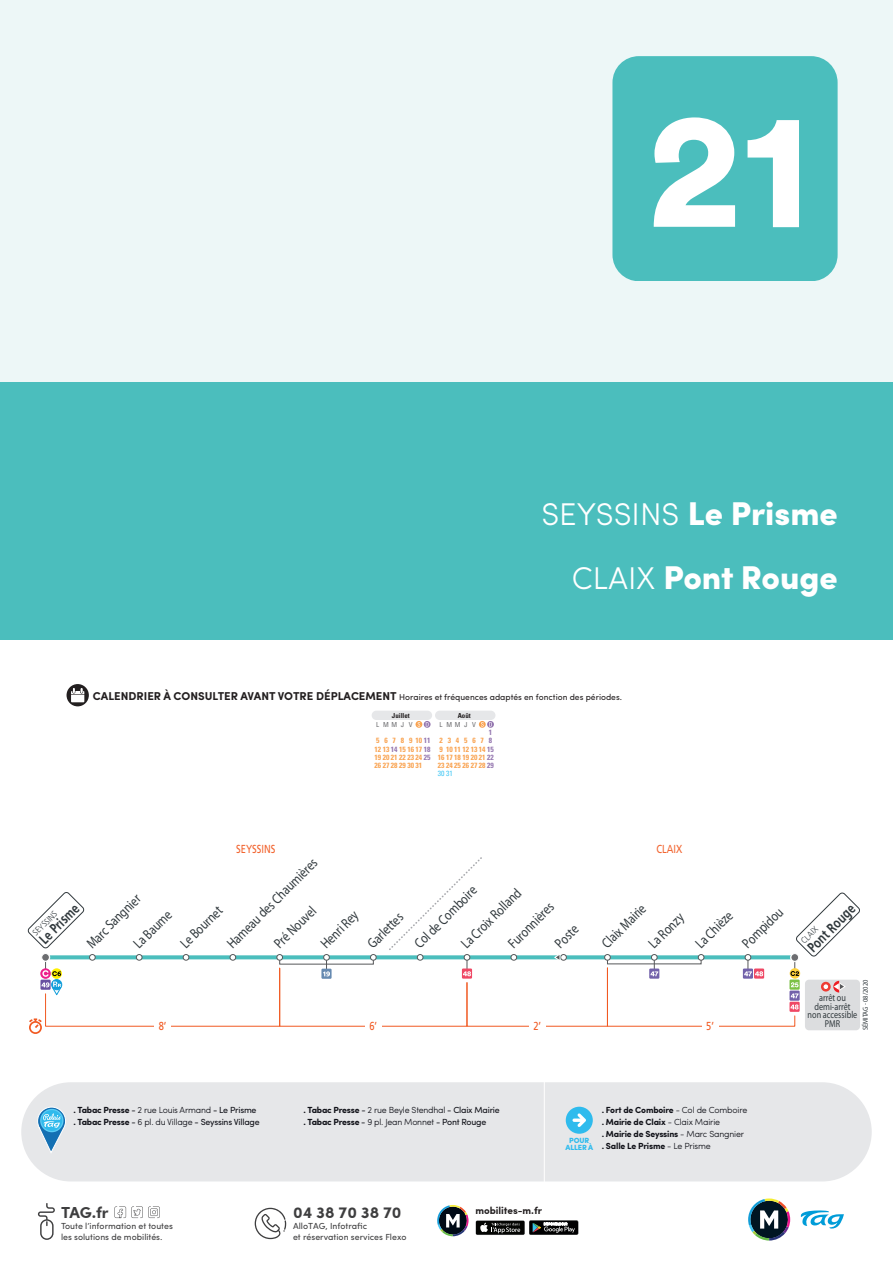
<style>
.page{position:relative;width:893px;height:1263px;background:#fff}
.page>*{position:absolute;margin:0;border:0;box-sizing:border-box;transform-origin:0 0}
.t1{font:900 33px "Sofia Pro";color:#fff}
.t2{font:300 31.5px "Sofia Pro";color:#fff}
.t3{font:700 16.05px "Sofia Pro";color:#3e3e3f}
.t4{font:14.25px "Myriad Pro";color:#30383c;scale:.82 1}
.t5{font:700 14.25px "Frutiger";color:#30383c;scale:.77 1}
.t6{font:11.7px "Frutiger";color:#f2642f;scale:.8 1}
.t7{font:11.55px "Frutiger";color:#f15921;scale:.8 1}
.t8{font:700 10.2px "Sofia Pro";letter-spacing:-.005em;color:#231f20}
.t9{font:10.05px/8.6px "Myriad Pro";color:#30383c;text-align:center;scale:.82 1}
.t10{font:300 8.85px/12px "Sofia Pro";letter-spacing:-.025em;color:#101118}
.t11{font:700 8.85px/12px "Sofia Pro";letter-spacing:-.02em;color:#101118}
.t12{font:8.85px/10.5px "Sofia Pro";color:#3e3e3f}
.t13{font:8.55px "Sofia Pro";color:#231f20}
.t14{font:300 8.55px "Frutiger";color:#30383c;scale:.88 1}
.t15{font:700 condensed 7.5px/8.2px "Univers LT Std";color:#f9a24f}
.t16{font:900 7.5px/7.2px "Sofia Pro";letter-spacing:-.02em;color:#2fbbed;text-align:center}
.t17{font:7.2px "Myriad Pro";color:#30383c;scale:.9 1}
.t18{font:700 condensed 6.9px "Univers LT Std";color:#231f20}
.t19{font:condensed 6.9px "Univers LT Std";color:#69696c}
.s1{font-weight:900;font-size:33px}
.s2{font-weight:300;font-size:31.5px}
.s3{font-weight:700;font-size:11.4px}
.s4{color:#9476af}
.s5{font-weight:400;color:#40c7f4}
.s6{font-weight:700}
.s7{font-weight:400}
.s8{font-weight:300}
</style>
<div class="page">
<div style="left:21px;top:1082px;width:851px;height:99px;background:#e6e7e9;border-radius:50px"></div>
<hr style="left:544px;top:1074px;width:1px;height:115px;background:#fff">
<svg style="left:114px;top:1206px;width:46px;height:12px"></svg>
<svg style="left:38px;top:1203px;width:17px;height:37px"></svg>
<svg style="left:437px;top:1205px;width:32px;height:31px"></svg>
<svg style="left:476px;top:1220px;width:49px;height:15px"></svg>
<div style="left:476px;top:1221px;width:48px;height:14px;background:#040503"></div>
<svg style="left:480px;top:1223px;width:40px;height:10px"></svg>
<svg style="left:529px;top:1220px;width:49px;height:15px"></svg>
<svg style="left:255px;top:1208px;width:31px;height:31px"></svg>
<svg style="left:748px;top:1198px;width:42px;height:42px"></svg>
<svg style="left:800px;top:1210px;width:44px;height:19px"></svg>
<div style="left:0;top:0;width:893px;height:640px;background:#edf7f7"></div>
<div style="left:0;top:382px;width:893px;height:258px;background:#4bbebd"></div>
<svg style="left:27px;top:857px;width:833px;height:177px"></svg>
<div style="left:612px;top:56px;width:226px;height:225px;background:#4bbebd;border-radius:26px"></div>
<svg style="left:654px;top:117px;width:81px;height:110px"></svg>
<svg style="left:747px;top:120px;width:52px;height:107px"></svg>
<div style="left:566px;top:1107px;width:27px;height:27px;background:#2fbbed;border-radius:50%"></div>
<svg style="left:572px;top:1113px;width:14px;height:14px"></svg>
<svg style="left:37px;top:1107px;width:29px;height:46px"></svg>
<svg style="left:67px;top:684px;width:22px;height:22px"></svg>
<svg style="left:71px;top:688px;width:13px;height:14px"></svg>
<div style="left:435px;top:711px;width:60px;height:9px;background:#e6e7e9;border-radius:5px"></div>
<div style="left:372px;top:711px;width:60px;height:9px;background:#e6e7e9;border-radius:5px"></div>
<div style="left:479px;top:721px;width:7px;height:7px;background:#f9a24f;border-radius:50%"></div>
<div style="left:487px;top:721px;width:7px;height:7px;background:#9476af;border-radius:50%"></div>
<svg style="left:481px;top:722px;width:11px;height:5px"></svg>
<svg style="left:415px;top:721px;width:7px;height:7px"></svg>
<svg style="left:424px;top:721px;width:7px;height:7px"></svg>
<svg style="left:426px;top:722px;width:3px;height:5px"></svg>
<h2 class="t2" style="left:541px;top:491px;width:298px">SEYSSINS <span class="s1">Le Prisme</span></h2>
<h1 class="t1" style="left:572px;top:551px;width:267px"><span class="s2">CLAIX</span> Pont Rouge</h1>
<p class="t13" style="left:93px;top:690px;width:531px"><span class="s3">CALENDRIER À CONSULTER AVANT VOTRE DÉPLACEMENT</span> Horaires et fréquences adaptés en fonction des périodes.</p>
<p class="t18" style="left:392px;top:711px;width:19px">Juillet</p>
<p class="t18" style="left:458px;top:711px;width:14px">Août</p>
<p class="t15" style="left:438px;top:728px;width:58px;text-indent:51px"><span class="s4">1<br></span>2 3 4 5 6 7 <span class="s4">8<br></span>9 10 11 12 13 14 <span class="s4">15<br></span>16 17 18 19 20 21 <span class="s4">22<br></span>23 24 25 26 27 28 <span class="s4">29<br></span><span class="s5">30 31</span></p>
<p class="t19" style="left:376px;top:720px;width:38px">L M M J V</p>
<p class="t19" style="left:440px;top:720px;width:38px">L M M J V</p>
<p class="t15" style="left:374px;top:736px;width:58px;text-align:justify">5 6 7 8 9 10<span class="s4">11<br></span>12 13 <span class="s4">14</span> 15 16 17 <span class="s4">18<br></span>19 20 21 22 23 24 <span class="s4">25<br></span>26 27 28 29 30 31</p>
<h3 class="t6" style="left:236px;top:842px;width:51px">SEYSSINS</h3>
<h3 class="t6" style="left:656px;top:842px;width:34px">CLAIX</h3>
<h3 class="t4" style="left:223px;top:940px;width:149px;rotate:-45deg">Hameau des Chaumières</h3>
<h3 class="t5" style="left:36px;top:935px;width:66px;rotate:-45deg">Le Prisme</h3>
<h3 class="t4" style="left:83px;top:940px;width:87px;rotate:-45deg">Marc Sangnier</h3>
<h3 class="t4" style="left:270px;top:940px;width:66px;rotate:-45deg">Pré Nouvel</h3>
<h3 class="t4" style="left:317px;top:940px;width:59px;rotate:-45deg">Henri Rey</h3>
<h3 class="t4" style="left:364px;top:940px;width:55px;rotate:-45deg">Garlettes</h3>
<h3 class="t4" style="left:130px;top:940px;width:60px;rotate:-45deg">La Baume</h3>
<h3 class="t4" style="left:176px;top:940px;width:66px;rotate:-45deg">Le Bournet</h3>
<p class="t14" style="left:31px;top:930px;width:36px;rotate:-45deg">SEYSSINS</p>
<h3 class="t4" style="left:411px;top:940px;width:101px;rotate:-45deg">Col de Comboire</h3>
<h3 class="t4" style="left:457px;top:940px;width:97px;rotate:-45deg">La Croix Rolland</h3>
<h3 class="t4" style="left:504px;top:940px;width:73px;rotate:-45deg">Furonnières</h3>
<h3 class="t4" style="left:551px;top:940px;width:34px;rotate:-45deg">Poste</h3>
<h3 class="t4" style="left:598px;top:940px;width:70px;rotate:-45deg">Claix Mairie</h3>
<h3 class="t4" style="left:645px;top:940px;width:54px;rotate:-45deg">La Ronzy</h3>
<h3 class="t4" style="left:691px;top:940px;width:58px;rotate:-45deg">La Chièze</h3>
<h3 class="t4" style="left:738px;top:940px;width:64px;rotate:-45deg">Pompidou</h3>
<h3 class="t7" style="left:159px;top:1019px;width:11px">8’</h3>
<h3 class="t7" style="left:369px;top:1019px;width:11px">6’</h3>
<h3 class="t7" style="left:533px;top:1019px;width:11px">2’</h3>
<h3 class="t7" style="left:706px;top:1019px;width:11px">5’</h3>
<h3 class="t5" style="left:804px;top:943px;width:81px;rotate:-45deg">Pont Rouge</h3>
<p class="t14" style="left:799px;top:938px;width:24px;rotate:-45deg">CLAIX</p>
<p class="t17" style="left:861px;top:1030px;width:58px;rotate:-90deg">SÉMITAG - 08/2020</p>
<p class="t9" style="left:808px;top:993px;width:62px">arrêt ou demi-arrêt non accessible<br>PMR</p>
<p class="t10" style="left:74px;top:1104px;width:188px"><span class="s6">. Tabac Presse</span> <span class="s7">-</span> 2 rue Louis Armand <span class="s7">- Le Prisme </span><span class="s6">. Tabac Presse</span> <span class="s7">-</span> 6 pl. du Village <span class="s7">- Seyssins Village</span></p>
<p class="t10" style="left:304px;top:1104px;width:198px"><span class="s6">. Tabac Presse</span> <span class="s7">-</span> 2 rue Beyle Stendhal <span class="s7">- Claix Mairie </span><span class="s6">. Tabac Presse</span> <span class="s7">-</span> 9 pl. Jean Monnet <span class="s7">- Pont Rouge</span></p>
<h3 class="t3" style="left:61px;top:1200px;width:49px">TAG.fr</h3>
<h3 class="t3" style="left:293px;top:1200px;width:110px">04 38 70 38 70</h3>
<p class="t12" style="left:293px;top:1220px;width:115px">AlloTAG, Infotrafic<br>et réservation services Flexo</p>
<p class="t12" style="left:61px;top:1220px;width:113px">Toute l’information et toutes les solutions de mobilités.</p>
<p class="t8" style="left:476px;top:1203px;width:68px">mobilites-m.fr</p>
<p class="t16" style="left:566px;top:1136px;width:29px">POUR<br>ALLER À</p>
<p class="t11" style="left:602px;top:1104px;width:147px">. Fort de Comboire <span class="s8">- Col de Comboire </span>. Mairie de Claix <span class="s8">- Claix Mairie<br></span>. Mairie de Seyssins <span class="s8">- Marc Sangnier </span>. Salle Le Prisme <span class="s8">- Le Prisme</span></p>
</div>
